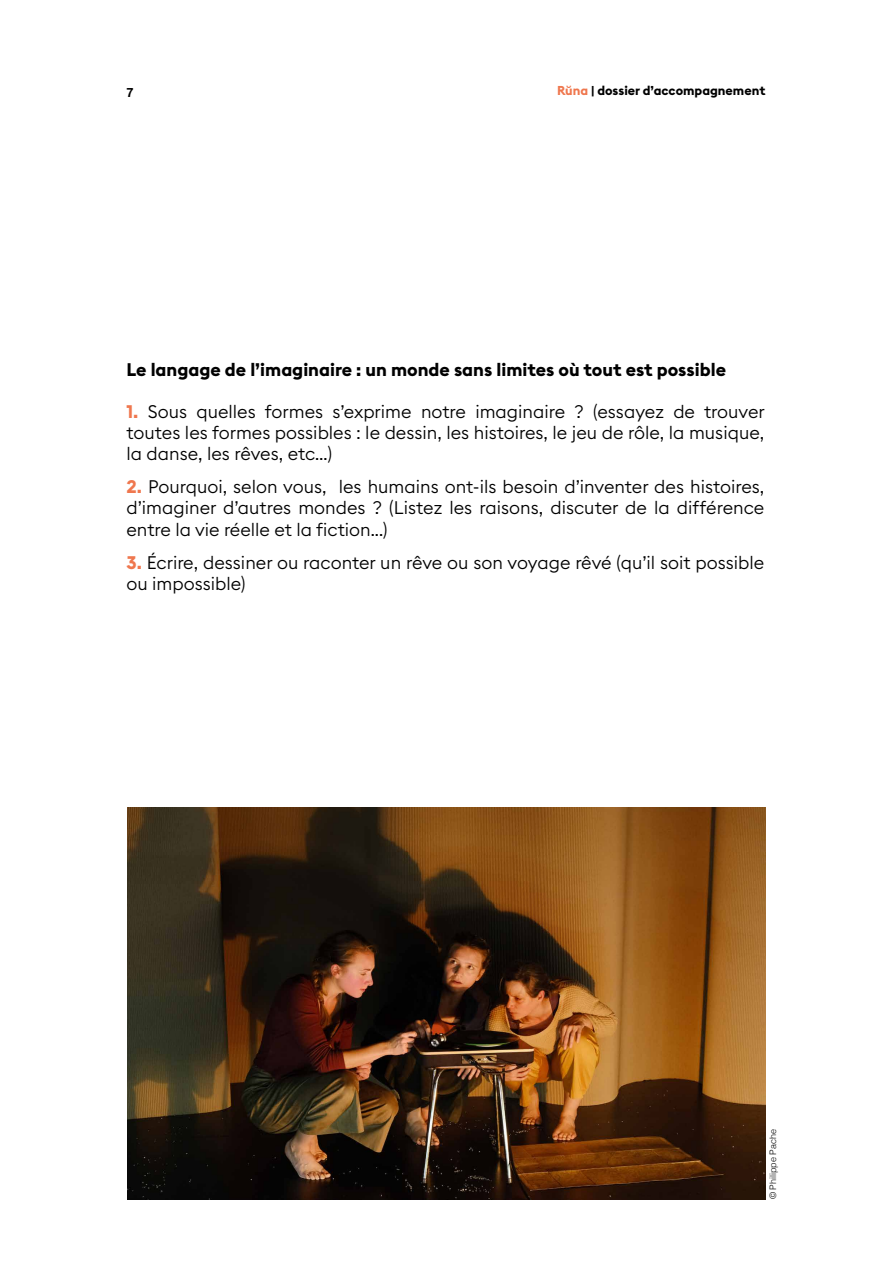
<style>
.page{position:relative;width:893px;height:1263px;background:#fff}
.page>*{position:absolute;margin:0;border:0;box-sizing:border-box;transform-origin:0 0}
.t1{font:300 18px/21px "Euclid Square";color:#000;text-align:justify}
.t2{font:700 18px "Euclid Square";color:#000}
.t3{font:700 12.75px "Euclid Square";color:#000}
.t4{font:700 12.75px "Helvetica Neue";color:#000}
.t5{font:300 9px "Helvetica";color:#000}
.s1{color:#ef774e}
.s2{font-weight:700;color:#ef774e}
</style>
<div class="page">
<img style="left:128px;top:808px;width:637px;height:391px">
<p class="t4" style="left:126px;top:83px;width:9px">7</p>
<p class="t3" style="left:557px;top:83px;width:210px"><span class="s1">Rŭna</span> | dossier d’accompagnement</p>
<p class="t2" style="left:126px;top:358px;width:601px">Le langage de l’imaginaire : un monde sans limites où tout est possible</p>
<p class="t1" style="left:126px;top:401px;width:640px"><span class="s2">1.</span> Sous quelles formes s’exprime notre imaginaire ? (essayez de trouver toutes les formes possibles : le dessin, les histoires, le jeu de rôle, la musique, la danse, les rêves, etc…)</p>
<p class="t1" style="left:126px;top:476px;width:639px"><span class="s2">2.</span> Pourquoi, selon vous, les humains ont-ils besoin d’inventer des histoires, d’imaginer d’autres mondes ? (Listez les raisons, discuter de la différence entre la vie réelle et la fiction...)</p>
<p class="t1" style="left:126px;top:552px;width:639px"><span class="s2">3.</span> Écrire, dessiner ou raconter un rêve ou son voyage rêvé (qu’il soit possible ou impossible)</p>
<p class="t5" style="left:765px;top:1199px;width:72px;rotate:-90deg">© Philippe Pache</p>
</div>
